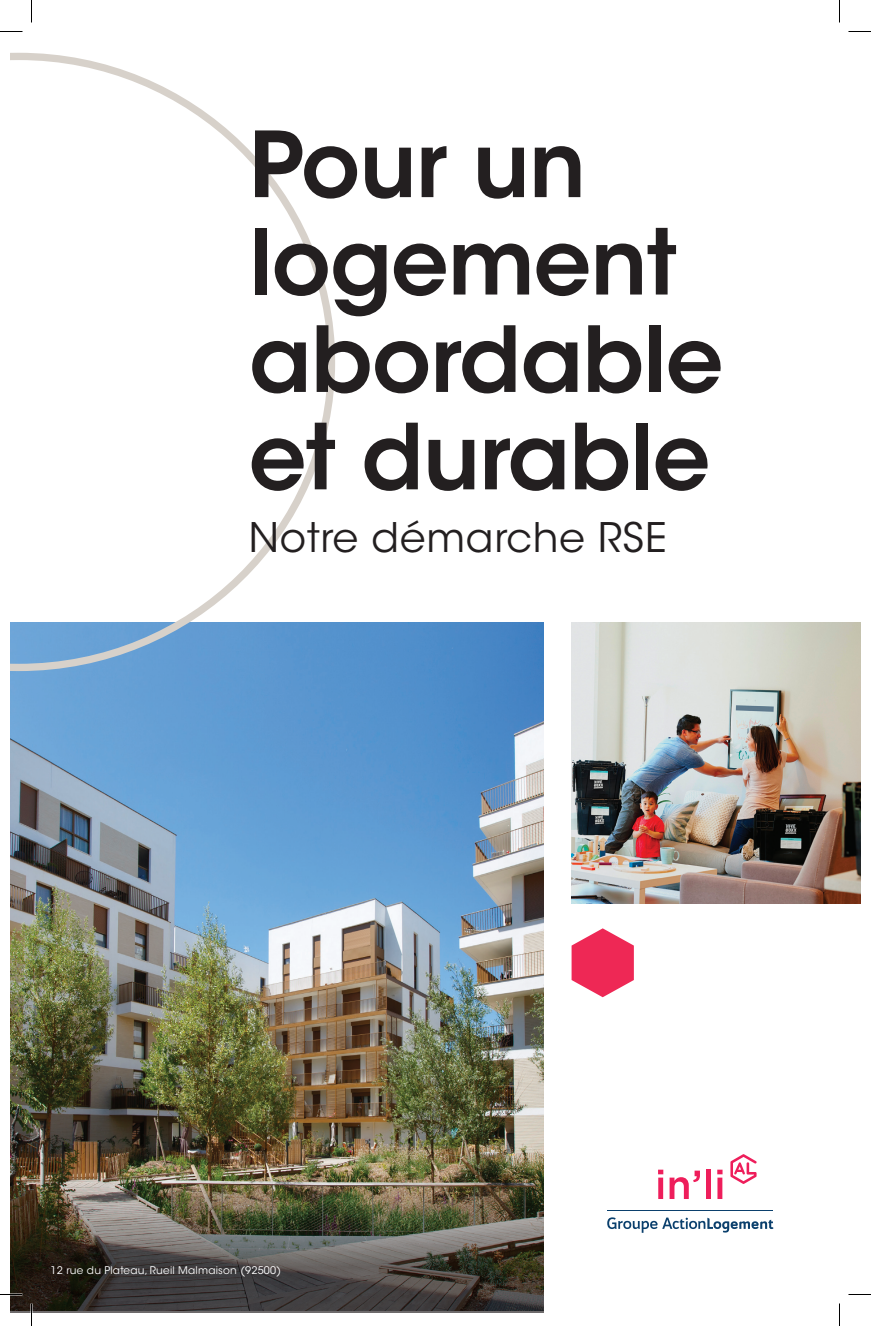
<style>
.page{position:relative;width:871px;height:1326px;background:#fff}
.page>*{position:absolute;margin:0;border:0;box-sizing:border-box;transform-origin:0 0}
.t1{font:600 90.15px "ITC Avant Garde Std";letter-spacing:-.01em;color:#231f20}
.t2{font:40.5px "ITC Avant Garde Std";letter-spacing:.02em;color:#231f20}
.t3{font:10.5px "ITC Avant Garde Std";letter-spacing:.02em;color:#fff}
</style>
<div class="page">
<svg style="left:607px;top:1217px;width:166px;height:16px"></svg>
<hr style="left:607px;top:1210px;width:166px;height:1px;background:#0b406d">
<svg style="left:658px;top:1170px;width:5px;height:29px"></svg>
<svg style="left:669px;top:1170px;width:31px;height:29px"></svg>
<div style="left:706px;top:1169px;width:5px;height:30px;background:#ee1e5b"></div>
<svg style="left:717px;top:1170px;width:5px;height:29px"></svg>
<svg style="left:730px;top:1154px;width:27px;height:30px"></svg>
<img style="left:10px;top:623px;width:534px;height:527px">
<img style="left:572px;top:623px;width:289px;height:280px">
<svg style="left:10px;top:53px;width:325px;height:618px"></svg>
<svg style="left:572px;top:928px;width:62px;height:69px"></svg>
<img style="left:10px;top:1150px;width:534px;height:162px">
<hr style="left:0;top:1293px;width:22px;height:2px;background:#fff">
<svg style="left:0;top:31px;width:22px;height:1px"></svg>
<svg style="left:848px;top:31px;width:23px;height:1px"></svg>
<svg style="left:0;top:1294px;width:22px;height:1px"></svg>
<svg style="left:848px;top:1294px;width:23px;height:1px"></svg>
<svg style="left:31px;top:0;width:1px;height:23px"></svg>
<svg style="left:31px;top:1303px;width:1px;height:23px"></svg>
<svg style="left:839px;top:0;width:1px;height:23px"></svg>
<svg style="left:839px;top:1303px;width:1px;height:23px"></svg>
<p class="t1" style="left:249px;top:107px;width:339px">Pour un</p>
<p class="t1" style="left:249px;top:205px;width:430px">logement</p>
<p class="t1" style="left:249px;top:302px;width:476px">abordable</p>
<p class="t1" style="left:249px;top:399px;width:463px">et durable</p>
<p class="t2" style="left:249px;top:513px;width:420px">Notre démarche RSE</p>
<p class="t3" style="left:51px;top:1263px;width:232px">12 rue du Plateau, Rueil Malmaison (92500)</p>
</div>
